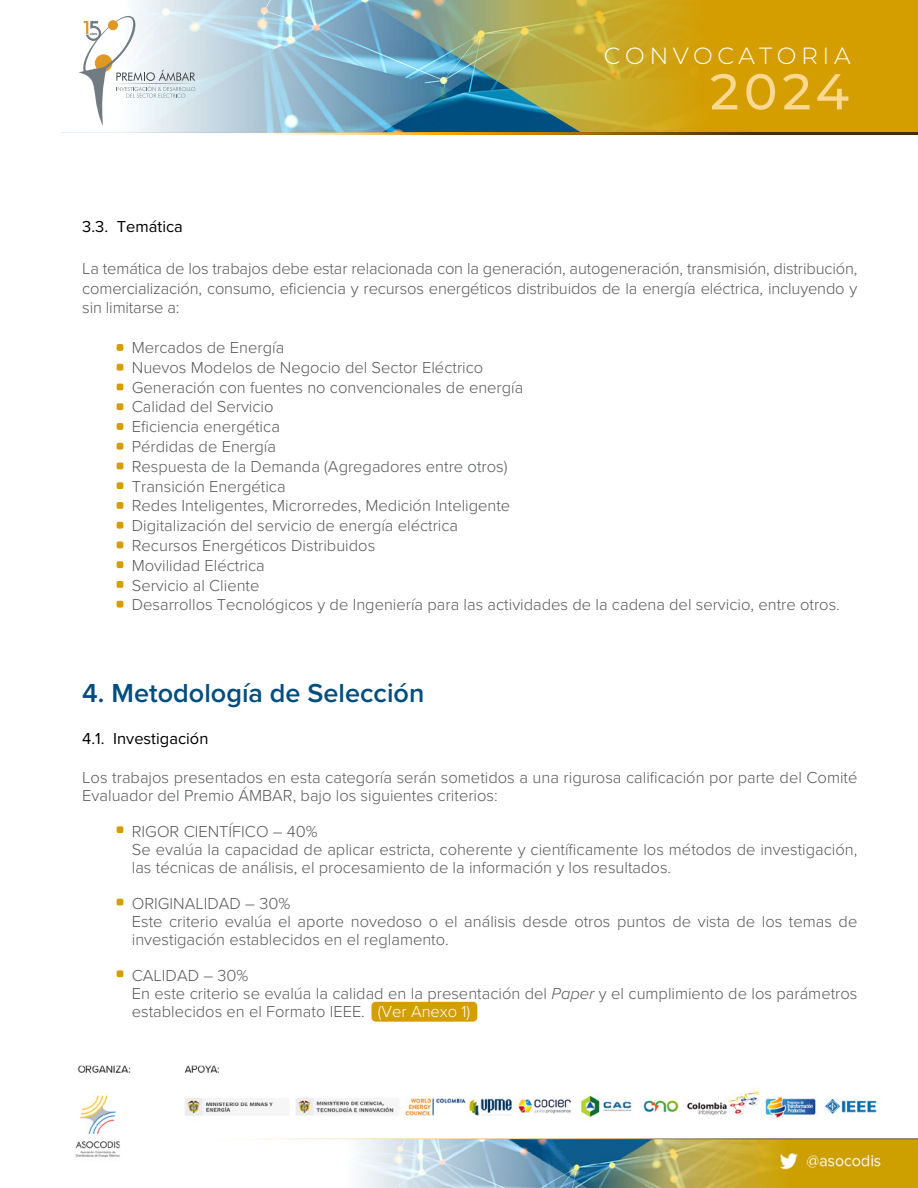
<style>
.page{position:relative;width:918px;height:1188px;background:#fff}
.page>*{position:absolute;margin:0;border:0;box-sizing:border-box;transform-origin:0 0}
.t1{font:500 50.4px "Montserrat";color:#f9d891}
.t2{font:600 27px "Proxima Nova";color:#004d7f}
.t3{font:300 23.4px "Montserrat";letter-spacing:.19em;color:#fff}
.t4{font:300 16.5px/19.8px "Proxima Nova";color:#58595b}
.t5{font:16.5px "Proxima Nova";color:#000}
.t6{font:800 2.7px "Lato";color:#3e444b}
.s1{font-style:italic}
.s2{color:#fff}
</style>
<div class="page">
<img style="left:75px;top:1065px;width:843px;height:123px">
<div style="left:371px;top:1002px;width:106px;height:20px;background:#d49d00;border-radius:4px"></div>
<svg style="left:598px;top:0;width:320px;height:133px;background:#d09f0a"></svg>
<img style="left:61px;top:0;width:537px;height:133px">
<svg style="left:252px;top:133px;width:666px;height:2px"></svg>
<div style="left:117px;top:344px;width:6px;height:7px;background:#d49d00;border-radius:2px"></div>
<div style="left:117px;top:364px;width:6px;height:7px;background:#d49d00;border-radius:2px"></div>
<svg style="left:117px;top:384px;width:6px;height:6px"></svg>
<div style="left:117px;top:403px;width:6px;height:7px;background:#d49d00;border-radius:2px"></div>
<div style="left:117px;top:423px;width:6px;height:7px;background:#d49d00;border-radius:2px"></div>
<div style="left:117px;top:443px;width:6px;height:7px;background:#d49d00;border-radius:2px"></div>
<svg style="left:117px;top:463px;width:6px;height:6px"></svg>
<div style="left:117px;top:482px;width:6px;height:7px;background:#d49d00;border-radius:2px"></div>
<div style="left:117px;top:502px;width:6px;height:7px;background:#d49d00;border-radius:2px"></div>
<div style="left:117px;top:522px;width:6px;height:7px;background:#d49d00;border-radius:2px"></div>
<svg style="left:117px;top:542px;width:6px;height:6px"></svg>
<div style="left:117px;top:826px;width:6px;height:7px;background:#d49d00;border-radius:2px"></div>
<svg style="left:117px;top:899px;width:6px;height:6px"></svg>
<div style="left:117px;top:970px;width:6px;height:7px;background:#d49d00;border-radius:2px"></div>
<div style="left:117px;top:561px;width:6px;height:7px;background:#d49d00;border-radius:2px"></div>
<div style="left:117px;top:581px;width:6px;height:7px;background:#d49d00;border-radius:2px"></div>
<div style="left:117px;top:601px;width:6px;height:7px;background:#d49d00;border-radius:2px"></div>
<svg style="left:78px;top:12px;width:121px;height:114px"></svg>
<p class="t6" style="left:90px;top:32px;width:9px">AÑOS</p>
<h3 class="t3" style="left:604px;top:40px;width:248px">CONVOCATORIA</h3>
<h1 class="t1" style="left:710px;top:56px;width:140px">2024</h1>
<p class="t5" style="left:82px;top:215px;width:102px">3.3. Temática</p>
<p class="t4" style="left:82px;top:257px;width:777px;text-align:justify">La temática de los trabajos debe estar relacionada con la generación, autogeneración, transmisión, distribución, comercialización, consumo, eficiencia y recursos energéticos distribuidos de la energía eléctrica, incluyendo y sin limitarse a:</p>
<p class="t4" style="left:132px;top:337px;width:710px">Mercados de Energía<br>Nuevos Modelos de Negocio del Sector Eléctrico<br>Generación con fuentes no convencionales de energía<br>Calidad del Servicio<br>Eficiencia energética<br>Pérdidas de Energía<br>Respuesta de la Demanda (Agregadores entre otros)<br>Transición Energética<br>Redes Inteligentes, Microrredes, Medición Inteligente<br>Digitalización del servicio de energía eléctrica<br>Recursos Energéticos Distribuidos<br>Movilidad Eléctrica<br>Servicio al Cliente<br>Desarrollos Tecnológicos y de Ingeniería para las actividades de la cadena del servicio, entre otros.</p>
<h2 class="t2" style="left:82px;top:673px;width:344px">4. Metodología de Selección</h2>
<p class="t5" style="left:82px;top:726px;width:128px">4.1. Investigación</p>
<p class="t4" style="left:82px;top:768px;width:777px;line-height:18px">Los trabajos presentados en esta categoría serán sometidos a una rigurosa calificación por parte del Comité<br>Evaluador del Premio ÁMBAR, bajo los siguientes criterios:</p>
<p class="t4" style="left:132px;top:822px;width:727px;line-height:18px">RIGOR CIENTÍFICO – 40%<br>Se evalúa la capacidad de aplicar estricta, coherente y científicamente los métodos de investigación, las técnicas de análisis, el procesamiento de la información y los resultados.</p>
<p class="t4" style="left:132px;top:894px;width:727px;line-height:18px">ORIGINALIDAD – 30%<br>Este criterio evalúa el aporte novedoso o el análisis desde otros puntos de vista de los temas de investigación establecidos en el reglamento.</p>
<p class="t4" style="left:132px;top:966px;width:727px;line-height:18px">CALIDAD – 30%<br>En este criterio se evalúa la calidad en la presentación del <span class="s1">Paper</span> y el cumplimiento de los parámetros establecidos en el Formato IEEE. <span class="s2">(Ver Anexo 1)</span></p>
</div>
